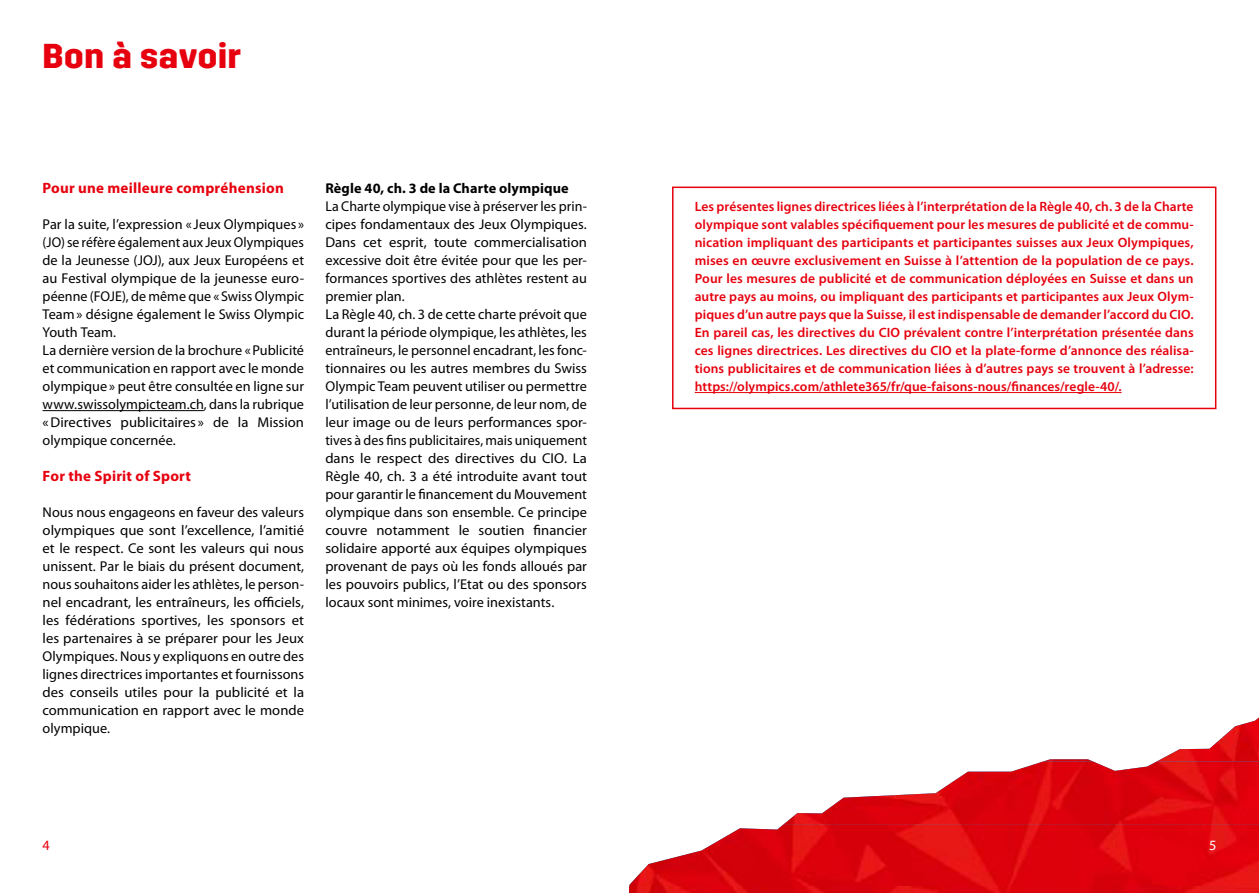
<style>
.page{position:relative;width:1259px;height:893px;background:#fff}
.page>*{position:absolute;margin:0;border:0;box-sizing:border-box;transform-origin:0 0}
.t1{font:700 34.5px "Trim";letter-spacing:.02em;color:#e7000e}
.t2{font:700 15px "Myriad Pro";letter-spacing:.015em;color:#e7000e}
.t3{font:14.25px/18px "Myriad Pro";letter-spacing:.005em;color:#000}
.t4{font:700 14.25px "Myriad Pro";letter-spacing:.01em;color:#000}
.t5{font:14.25px "Myriad Pro";color:#e7000e}
.t6{font:14.25px "Myriad Pro";color:#fff}
.t7{font:600 13.5px/18px "Myriad Pro";letter-spacing:.005em;color:#e7000e;text-align:justify}
</style>
<div class="page">
<img style="left:1045px;top:717px;width:214px;height:44px">
<img style="left:784px;top:761px;width:475px;height:63px">
<img style="left:629px;top:824px;width:630px;height:69px">
<hr style="left:695px;top:392px;width:426px;height:1px;background:#e7000e">
<div style="left:672px;top:187px;width:544px;height:222px;border:2px solid #e7000e"></div>
<hr style="left:43px;top:410px;width:161px;height:1px;background:#000">
<h1 class="t1" style="left:43px;top:37px;width:200px">Bon à savoir</h1>
<p class="t2" style="left:43px;top:180px;width:243px">Pour une meilleure compréhension</p>
<p class="t3" style="left:43px;top:216px;width:263px">Par la suite, l’expression « Jeux Olympiques » (JO) se réfère également aux Jeux Olympiques de la Jeunesse (JOJ), aux Jeux Européens et au Festival olympique de la jeunesse euro&shy;péenne (FOJE), de même que « Swiss Olympic Team» désigne également le Swiss Olympic Youth Team.<br>La dernière version de la brochure «Publicité et communication en rapport avec le monde olympique » peut être consultée en ligne sur www.swissolympicteam.ch, dans la rubrique «Directives publicitaires » de la Mission olympique concernée.</p>
<p class="t2" style="left:43px;top:468px;width:150px">For the Spirit of Sport</p>
<p class="t3" style="left:43px;top:504px;width:263px;text-align:justify">Nous nous engageons en faveur des valeurs olympiques que sont l’excellence, l’amitié et le respect. Ce sont les valeurs qui nous unissent. Par le biais du présent document, nous souhaitons aider les athlètes, le person&shy;nel encadrant, les entraîneurs, les officiels, les fédérations sportives, les sponsors et les partenaires à se préparer pour les Jeux Olympiques. Nous y expliquons en outre des lignes directrices importantes et fournissons des conseils utiles pour la publicité et la communication en rapport avec le monde olympique.</p>
<p class="t4" style="left:325px;top:180px;width:245px">Règle 40, ch. 3 de la Charte olympique</p>
<p class="t3" style="left:325px;top:198px;width:263px">La Charte olympique vise à préserver les prin&shy;cipes fondamentaux des Jeux Olympiques.<br>Dans cet esprit, toute commercialisation excessive doit être évitée pour que les per&shy;formances sportives des athlètes restent au premier plan.<br>La Règle 40, ch. 3 de cette charte prévoit que durant la période olympique, les athlètes, les entraîneurs, le personnel encadrant, les fonc&shy;tionnaires ou les autres membres du Swiss Olympic Team peuvent utiliser ou permettre l’utilisation de leur personne, de leur nom, de leur image ou de leurs performances spor&shy;tives à des fins publicitaires, mais uniquement dans le respect des directives du CIO. La Règle 40, ch. 3 a été introduite avant tout pour garantir le financement du Mouvement olympique dans son ensemble. Ce principe couvre notamment le soutien financier solidaire apporté aux équipes olympiques provenant de pays où les fonds alloués par les pouvoirs publics, l’Etat ou des sponsors locaux sont minimes, voire inexistants.</p>
<p class="t7" style="left:695px;top:198px;width:500px">Les présentes lignes directrices liées à l’interprétation de la Règle 40, ch. 3 de la Charte olympique sont valables spécifiquement pour les mesures de publicité et de commu&shy;nication impliquant des participants et participantes suisses aux Jeux Olympiques, mises en œuvre exclusivement en Suisse à l’attention de la population de ce pays.<br>Pour les mesures de publicité et de communication déployées en Suisse et dans un autre pays au moins, ou impliquant des participants et participantes aux Jeux Olym&shy;piques d’un autre pays que la Suisse, il est indispensable de demander l’accord du CIO.<br>En pareil cas, les directives du CIO prévalent contre l’interprétation présentée dans ces lignes directrices. Les directives du CIO et la plate-forme d’annonce des réalisa&shy;tions publicitaires et de communication liées à d’autres pays se trouvent à l’adresse: https://olympics.com/athlete365/fr/que-faisons-nous/finances/regle-40/.</p>
<p class="t5" style="left:43px;top:838px;width:9px">4</p>
<p class="t6" style="left:1209px;top:838px;width:9px">5</p>
</div>
